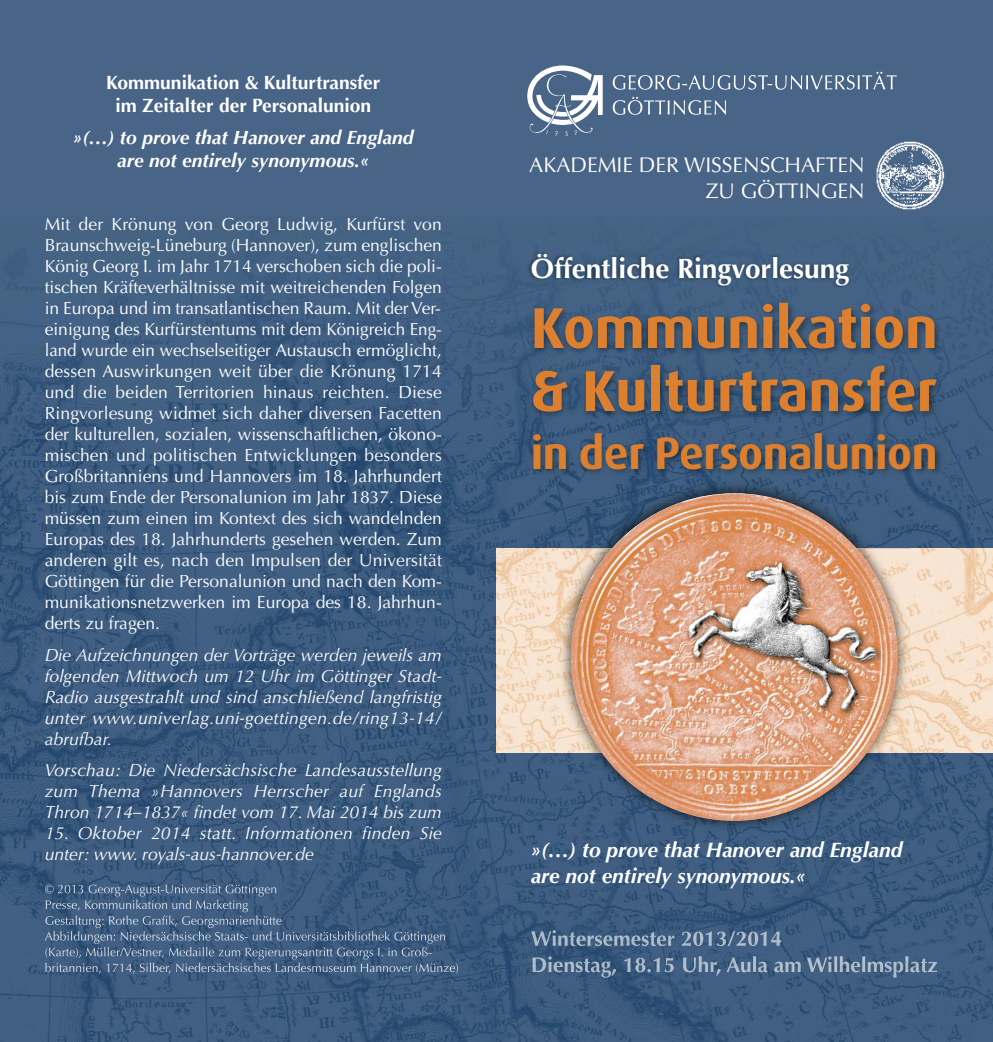
<style>
.page{position:relative;width:993px;height:1042px;background:#fff}
.page>*{position:absolute;margin:0;border:0;box-sizing:border-box;transform-origin:0 0}
.t1{font:700 57.75px/63px "Dax";letter-spacing:-.005em;color:#dc7f2f}
.t2{font:700 45.5px "Dax";letter-spacing:-.01em;color:#dc7f2f}
.t3{font:700 28px "Optima LT";color:#fff}
.t4{font:21.18px/26.1px "Optima LT";color:#fff;text-align:right}
.t5{font:italic 700 21px/25.6px "Optima LT";color:#fff}
.t6{font:italic 700 19.25px/22.8px "Optima LT";color:#fff;text-align:center}
.t7{font:700 19.25px/22.8px "Optima LT";color:#fff;text-align:center}
.t8{font:17.5px/21px "Optima LT";color:#fff;text-align:justify}
.t9{font:italic 17.5px/21px "Optima LT";letter-spacing:.01em;color:#fff;text-align:justify}
</style>
<div class="page">
<div style="left:0;top:0;width:992px;height:1042px;background:#486486"></div>
<img style="left:0;top:439px;width:992px;height:603px">
<img style="left:913px;top:548px;width:79px;height:205px">
<img style="left:496px;top:548px;width:60px;height:205px">
<img style="left:0;top:248px;width:992px;height:191px">
<img style="left:531px;top:930px;width:95px;height:16px">
<img style="left:532px;top:956px;width:79px;height:21px">
<img style="left:523px;top:249px;width:424px;height:43px">
<img style="left:876px;top:141px;width:68px;height:69px">
<svg style="left:612px;top:97px;width:114px;height:18px"></svg>
<svg style="left:612px;top:72px;width:284px;height:18px"></svg>
<svg style="left:527px;top:65px;width:75px;height:71px"></svg>
<img style="left:556px;top:753px;width:357px;height:84px">
<img style="left:909px;top:502px;width:4px;height:251px">
<img style="left:556px;top:502px;width:7px;height:251px">
<img style="left:897px;top:502px;width:12px;height:46px">
<img style="left:563px;top:502px;width:7px;height:46px">
<img style="left:897px;top:548px;width:12px;height:205px">
<img style="left:563px;top:548px;width:7px;height:205px">
<img style="left:570px;top:502px;width:327px;height:319px">
<img style="left:688px;top:563px;width:189px;height:148px">
<img style="left:485px;top:292px;width:504px;height:210px">
<img style="left:556px;top:478px;width:357px;height:24px">
<img style="left:563px;top:485px;width:346px;height:17px">
<img style="left:680px;top:493px;width:107px;height:9px">
<img style="left:45px;top:884px;width:75px;height:12px">
<img style="left:46px;top:900px;width:58px;height:11px">
<img style="left:45px;top:915px;width:49px;height:10px">
<img style="left:45px;top:931px;width:54px;height:13px">
<img style="left:45px;top:947px;width:57px;height:11px">
<img style="left:45px;top:962px;width:46px;height:10px">
<p class="t7" style="left:106px;top:73px;width:276px">Kommunikation &amp; Kulturtransfer im Zeitalter der Personalunion</p>
<p class="t6" style="left:73px;top:128px;width:342px">»(…) to prove that Hanover and England are not entirely synonymous.«</p>
<p class="t8" style="left:45px;top:215px;width:398px">Mit der Krönung von Georg Ludwig, Kurfürst von Braunschweig-Lüneburg (Hannover), zum englischen König Georg I. im Jahr 1714 verschoben sich die poli&shy;tischen Kräfteverhältnisse mit weitreichenden Folgen in Europa und im transatlantischen Raum. Mit derVer&shy;einigung des Kurfürstentums mit dem Königreich Eng&shy;land wurde ein wechselseitiger Austausch ermöglicht, dessen Auswirkungen weit über die Krönung 1714 und die beiden Territorien hinaus reichten. Diese Ringvorlesung widmet sich daher diversen Facetten der kulturellen, sozialen, wissenschaftlichen, ökono&shy;mischen und politischen Entwicklungen besonders Großbritanniens und Hannovers im 18. Jahrhundert bis zum Ende der Personalunion im Jahr 1837. Diese müssen zum einen im Kontext des sich wandelnden Europas des 18. Jahrhunderts gesehen werden. Zum anderen gilt es, nach den Impulsen der Universität Göttingen für die Personalunion und nach den Kom&shy;munikationsnetzwerken im Europa des 18. Jahrhun&shy;derts zu fragen.</p>
<p class="t9" style="left:45px;top:646px;width:398px">Die Aufzeichnungen der Vorträge werden jeweils am folgenden Mittwoch um 12 Uhr im Göttinger Stadt-Radio ausgestrahlt und sind anschließend langfristig unter www.univerlag.uni-goettingen.de/ring13-14/ abrufbar.</p>
<p class="t9" style="left:45px;top:761px;width:398px">Vorschau: Die Niedersächsische Landesausstellung zum Thema »Hannovers Herrscher auf Englands Thron 1714–1837« findet vom 17. Mai 2014 bis zum</p>
<p class="t9" style="left:45px;top:824px;width:398px">15. Oktober 2014 statt. Informationen finden Sie unter: www. royals-aus-hannover.de</p>
<p class="t4" style="left:529px;top:153px;width:337px">AKADEMIE DER WISSENSCHAFTEN<br>ZU GÖTTINGEN</p>
<h3 class="t3" style="left:530px;top:257px;width:320px">Öffentliche Ringvorlesung</h3>
<h1 class="t1" style="left:530px;top:297px;width:408px">Kommunikation &amp; Kulturtransfer</h1>
<h2 class="t2" style="left:530px;top:428px;width:408px">in der Personalunion</h2>
<p class="t5" style="left:530px;top:839px;width:373px">»(…) to prove that Hanover and England are not entirely synonymous.«</p>
</div>
